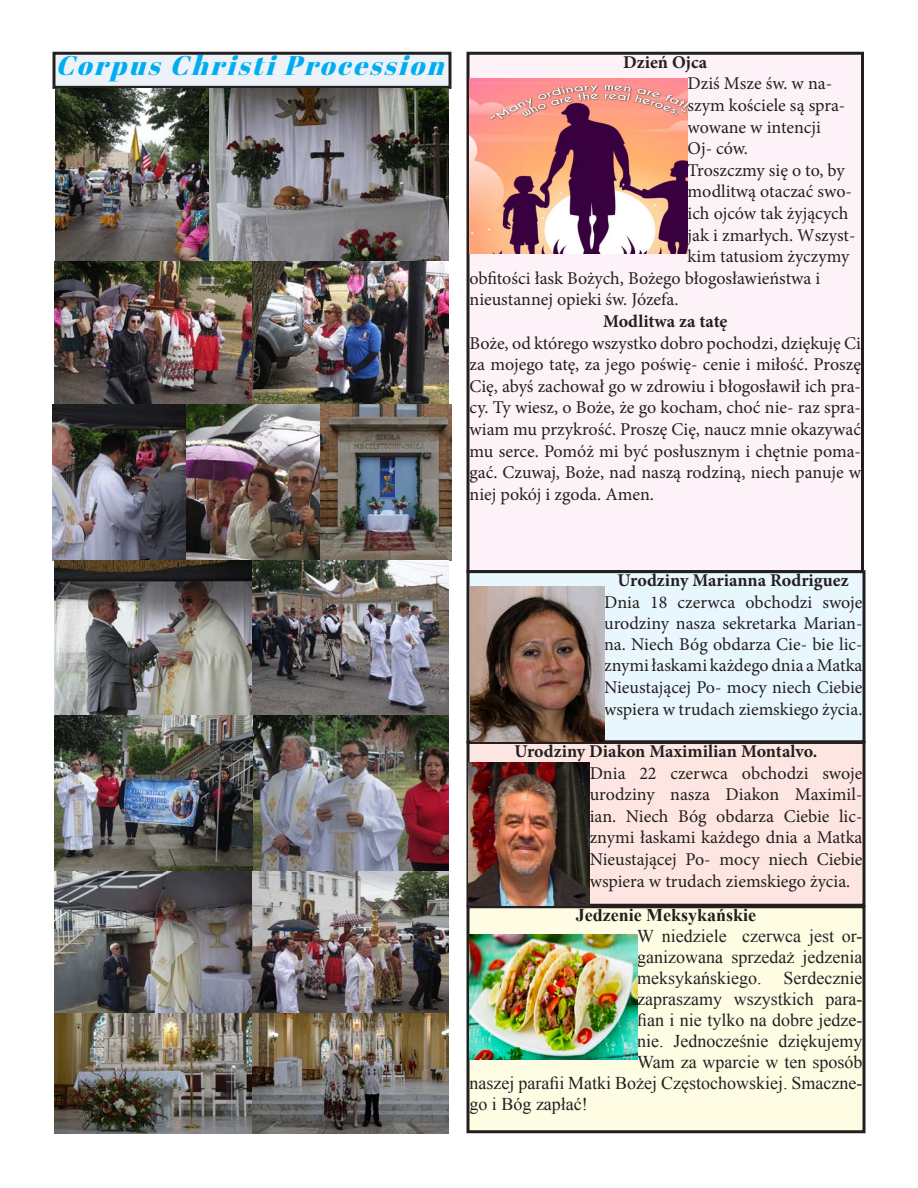
<style>
.page{position:relative;width:918px;height:1188px;background:#fff}
.page>*{position:absolute;margin:0;border:0;box-sizing:border-box;transform-origin:0 0}
.t1{font:italic 27px "Abril Fatface";color:#00aeef}
.t2{font:18px/21.6px "Minion Pro";color:#231f20;text-align:justify}
.t3{font:18px "Times New Roman";color:#231f20}
.t4{font:700 18px "Minion Pro";letter-spacing:-.005em;color:#231f20}
.t5{font:700 18px "Times New Roman";color:#231f20}
</style>
<div class="page">
<div style="left:468px;top:907px;width:396px;height:225px;background:#fffce4"></div>
<div style="left:466px;top:905px;width:400px;height:228px;border:3px solid #231f20"></div>
<img style="left:470px;top:935px;width:167px;height:125px">
<div style="left:468px;top:53px;width:394px;height:519px;background:#fdf2f7"></div>
<div style="left:466px;top:52px;width:398px;height:521px;border:3px solid #231f20"></div>
<img style="left:470px;top:78px;width:218px;height:176px">
<div style="left:468px;top:572px;width:396px;height:170px;background:#e8f6fd"></div>
<div style="left:466px;top:570px;width:400px;height:173px;border:3px solid #231f20"></div>
<div style="left:468px;top:742px;width:396px;height:163px;background:#fde6e1"></div>
<div style="left:466px;top:741px;width:400px;height:166px;border:3px solid #231f20"></div>
<img style="left:469px;top:763px;width:121px;height:142px">
<img style="left:470px;top:586px;width:134px;height:156px">
<div style="left:54px;top:53px;width:396px;height:34px;background:#edf2f9"></div>
<div style="left:52px;top:52px;width:400px;height:37px;border:3px solid #231f20"></div>
<img style="left:56px;top:89px;width:392px;height:173px">
<img style="left:54px;top:262px;width:394px;height:143px">
<img style="left:52px;top:405px;width:400px;height:155px">
<img style="left:54px;top:560px;width:394px;height:574px">
<p class="t1" style="left:56px;top:46px;width:400px">Corpus ChristiProcession</p>
<p class="t4" style="left:623px;top:49px;width:86px">Dzień Ojca</p>
<p class="t2" style="left:688px;top:73px;width:159px;text-align:left">Dziś Msze św. w na&shy;szym kościele są spra&shy;wowane w intencji<br>Oj- ców.</p>
<p class="t2" style="left:688px;top:159px;width:166px;text-align:left">Troszczmy się o to, by modlitwą otaczać swo&shy;ich ojców tak żyjących</p>
<p class="t2" style="left:688px;top:224px;width:169px">jak i zmarłych. Wszyst-</p>
<p class="t2" style="left:688px;top:246px;width:163px">kim tatusiom życzymy</p>
<p class="t2" style="left:470px;top:267px;width:352px">obfitości łask Bożych, Bożego błogosławieństwa i</p>
<p class="t2" style="left:470px;top:289px;width:211px">nieustannej opieki św. Józefa.</p>
<p class="t4" style="left:603px;top:309px;width:126px">Modlitwa za tatę</p>
<p class="t2" style="left:470px;top:332px;width:393px">Boże, od którego wszystko dobro pochodzi, dziękuję Ci za mojego tatę, za jego poświę- cenie i miłość. Proszę Cię, abyś zachował go w zdrowiu i błogosławił ich pra&shy;cy. Ty wiesz, o Boże, że go kocham, choć nie- raz spra&shy;wiam mu przykrość. Proszę Cię, naucz mnie okazywać mu serce. Pomóż mi być posłusznym i chętnie poma&shy;gać. Czuwaj, Boże, nad naszą rodziną, niech panuje w niej pokój i zgoda. Amen.</p>
<p class="t4" style="left:618px;top:568px;width:233px">Urodziny Marianna Rodriguez</p>
<p class="t2" style="left:604px;top:592px;width:260px">Dnia 18 czerwca obchodzi swoje urodziny nasza sekretarka Marian&shy;na. Niech Bóg obdarza Cie- bie lic&shy;znymi łaskami każdego dnia a Matka Nieustającej Po- mocy niech Ciebie wspiera w trudach ziemskiego życia.</p>
<p class="t4" style="left:515px;top:739px;width:304px">Urodziny Diakon Maximilian Montalvo.</p>
<p class="t2" style="left:590px;top:762px;width:274px">Dnia 22 czerwca obchodzi swoje urodziny nasza Diakon Maximil&shy;ian. Niech Bóg obdarza Ciebie lic&shy;znymi łaskami każdego dnia a Matka Nieustającej Po- mocy niech Ciebie wspiera w trudach ziemskiego życia.</p>
<p class="t5" style="left:576px;top:902px;width:182px">Jedzenie Meksykańskie</p>
<p class="t3" style="left:637px;top:924px;width:227px">W niedziele czerwca jest or-</p>
<p class="t3" style="left:637px;top:945px;width:227px">ganizowana sprzedaż jedzenia</p>
<p class="t3" style="left:637px;top:966px;width:227px">meksykańskiego. Serdecznie</p>
<p class="t3" style="left:637px;top:987px;width:227px">zapraszamy wszystkich para-</p>
<p class="t3" style="left:637px;top:1008px;width:227px">fian i nie tylko na dobre jedze-</p>
<p class="t3" style="left:637px;top:1029px;width:227px">nie. Jednocześnie dziękujemy</p>
<p class="t3" style="left:637px;top:1050px;width:227px">Wam za wparcie w ten sposób</p>
<p class="t3" style="left:469px;top:1071px;width:394px">naszej parafii Matki Bożej Częstochowskiej. Smaczne-</p>
<p class="t3" style="left:469px;top:1092px;width:120px">go i Bóg zapłać!</p>
</div>
